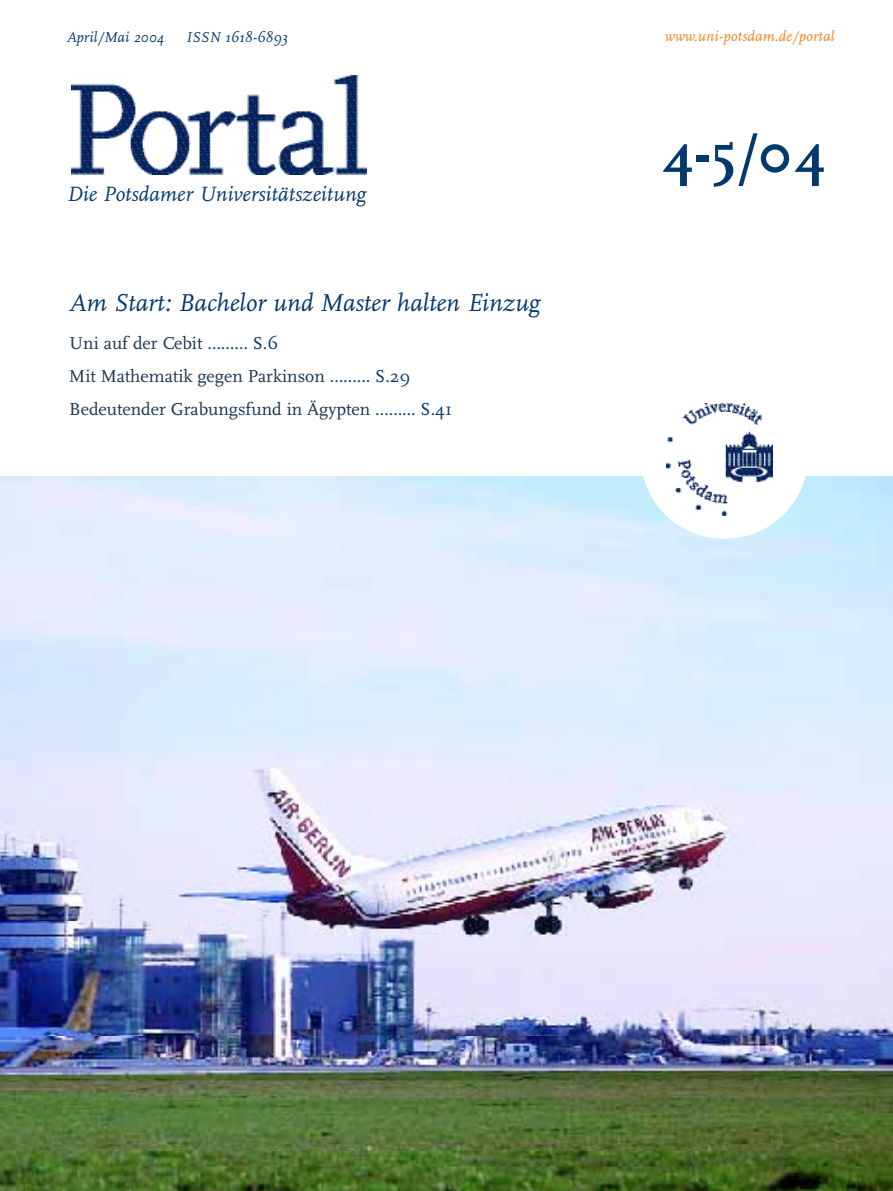
<style>
.page{position:relative;width:893px;height:1191px;background:#fff}
.page>*{position:absolute;margin:0;border:0;box-sizing:border-box;transform-origin:0 0}
.t1{font:700 58.35px "Scala";color:#00396c}
.t2{font:italic 25.5px "Scala";color:#00396c}
.t3{font:italic 21.6px "Scala";color:#00396c}
.t4{font:18px/33px "Scala";color:#173453}
.t5{font:italic 15px "Scala";letter-spacing:.015em;color:#00396c}
.t6{font:italic 15px "Scala";letter-spacing:.015em;color:#f58020}
.s1{color:#00396c}
</style>
<div class="page">
<img style="left:71px;top:75px;width:296px;height:100px">
<img style="left:0;top:476px;width:893px;height:715px">
<div style="left:641px;top:375px;width:167px;height:164px;background:#fff;border-radius:50%"></div>
<img style="left:666px;top:403px;width:106px;height:112px">
<p class="t5" style="left:67px;top:29px;width:99px">April/Mai 2004</p>
<p class="t5" style="left:186px;top:29px;width:104px">ISSN 1618-6893</p>
<p class="t6" style="left:665px;top:29px;width:171px">www.uni-potsdam.de/portal</p>
<p class="t3" style="left:67px;top:183px;width:301px">Die Potsdamer Universitätszeitung</p>
<h2 class="t2" style="left:69px;top:290px;width:472px">Am Start: Bachelor und Master halten Einzug</h2>
<p class="t4" style="left:69px;top:327px;width:384px">Uni auf der Cebit <span class="s1">……… S.6<br></span>Mit Mathematik gegen Parkinson <span class="s1">……… S.29<br></span>Bedeutender Grabungsfund in Ägypten <span class="s1">……… S.41</span></p>
<h1 class="t1" style="left:663px;top:120px;width:165px">4-5/04</h1>
</div>
